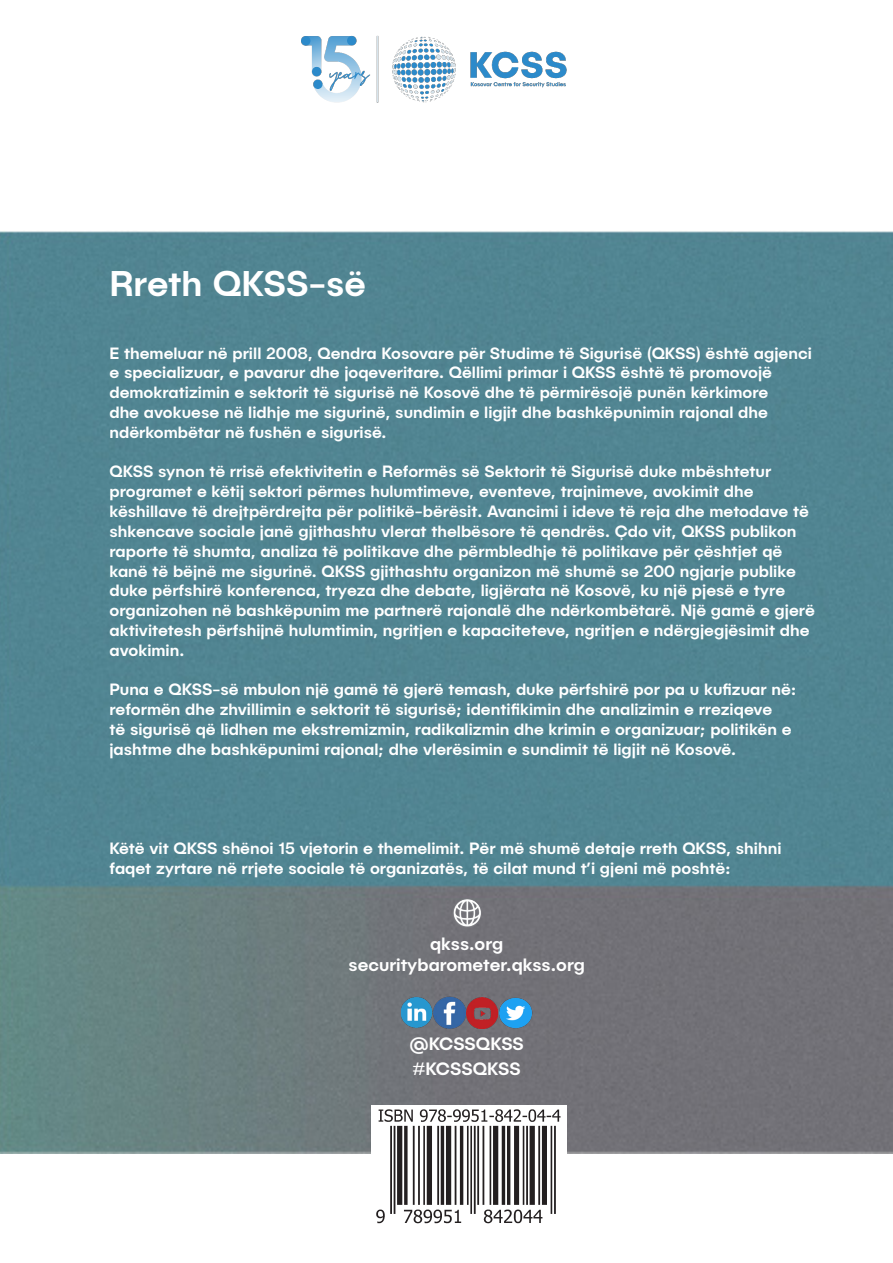
<style>
.page{position:relative;width:893px;height:1263px;background:#fff}
.page>*{position:absolute;margin:0;border:0;box-sizing:border-box;transform-origin:0 0}
.t1{font:500 36px "Publica Sans";color:#fff}
.t2{font:500 18px "Publica Sans";color:#fff}
.t3{font:500 16.5px/19.8px "Publica Sans";color:#fff}
</style>
<div class="page">
<img style="left:0;top:231px;width:893px;height:922px">
<img style="left:371px;top:1106px;width:196px;height:118px">
<img style="left:451px;top:898px;width:31px;height:30px">
<img style="left:401px;top:996px;width:96px;height:32px">
<img style="left:499px;top:996px;width:33px;height:32px">
<img style="left:301px;top:35px;width:266px;height:68px">
<p class="t1" style="left:109px;top:260px;width:258px">Rreth QKSS-së</p>
<p class="t3" style="left:109px;top:342px;width:704px">E themeluar në prill 2008, Qendra Kosovare për Studime të Sigurisë (QKSS) është agjenci e specializuar, e pavarur dhe joqeveritare. Qëllimi primar i QKSS është të promovojë demokratizimin e sektorit të sigurisë në Kosovë dhe të përmirësojë punën kërkimore<br>dhe avokuese në lidhje me sigurinë, sundimin e ligjit dhe bashkëpunimin rajonal dhe ndërkombëtar në fushën e sigurisë.</p>
<p class="t3" style="left:109px;top:461px;width:707px">QKSS synon të rrisë efektivitetin e Reformës së Sektorit të Sigurisë duke mbështetur programet e këtij sektori përmes hulumtimeve, eventeve, trajnimeve, avokimit dhe këshillave të drejtpërdrejta për politikë-bërësit. Avancimi i ideve të reja dhe metodave të shkencave sociale janë gjithashtu vlerat thelbësore të qendrës. Çdo vit, QKSS publikon raporte të shumta, analiza të politikave dhe përmbledhje të politikave për çështjet që kanë të bëjnë me sigurinë. QKSS gjithashtu organizon më shumë se 200 ngjarje publike duke përfshirë konferenca, tryeza dhe debate, ligjërata në Kosovë, ku një pjesë e tyre organizohen në bashkëpunim me partnerë rajonalë dhe ndërkombëtarë. Një gamë e gjerë aktivitetesh përfshijnë hulumtimin, ngritjen e kapaciteteve, ngritjen e ndërgjegjësimit dhe avokimin.</p>
<p class="t3" style="left:109px;top:679px;width:688px">Puna e QKSS-së mbulon një gamë të gjerë temash, duke përfshirë por pa u kufizuar në: reformën dhe zhvillimin e sektorit të sigurisë; identifikimin dhe analizimin e rreziqeve<br>të sigurisë që lidhen me ekstremizmin, radikalizmin dhe krimin e organizuar; politikën e jashtme dhe bashkëpunimi rajonal; dhe vlerësimin e sundimit të ligjit në Kosovë.</p>
<p class="t3" style="left:109px;top:837px;width:673px">Këtë vit QKSS shënoi 15 vjetorin e themelimit. Për më shumë detaje rreth QKSS, shihni faqet zyrtare në rrjete sociale të organizatës, të cilat mund t’i gjeni më poshtë:</p>
<p class="t2" style="left:430px;top:932px;width:75px">qkss.org</p>
<p class="t2" style="left:348px;top:953px;width:238px">securitybarometer.qkss.org</p>
<p class="t2" style="left:409px;top:1032px;width:116px">@KCSSQKSS</p>
<p class="t2" style="left:413px;top:1057px;width:110px">#KCSSQKSS</p>
</div>
